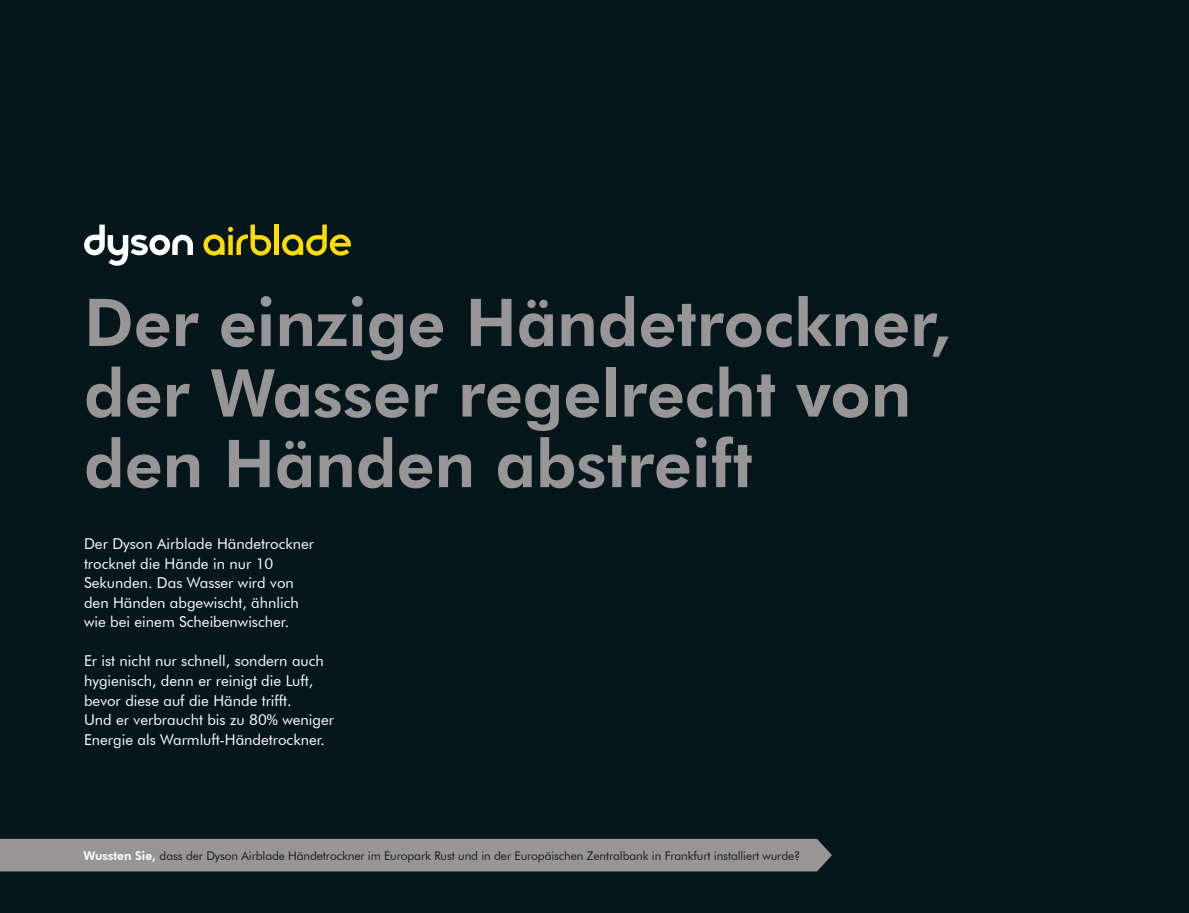
<style>
.page{position:relative;width:1189px;height:913px;background:#fff}
.page>*{position:absolute;margin:0;border:0;box-sizing:border-box;transform-origin:0 0}
.t1{font:800 66px/70.5px "Futura BT";color:#989597}
.t2{font:15px/19.5px "Futura BT";color:#fff}
.t3{font:12px "Futura BT";letter-spacing:-.01em;color:#1d1d1b}
.s1{font-weight:800;color:#fff}
</style>
<div class="page">
<div style="left:0;top:0;width:1189px;height:912px;background:#05171d"></div>
<div style="left:0;top:838px;width:832px;height:33px;background:#989597"></div>
<svg style="left:84px;top:224px;width:109px;height:42px"></svg>
<svg style="left:203px;top:224px;width:68px;height:31px"></svg>
<div style="left:274px;top:224px;width:5px;height:31px;background:#fd0"></div>
<svg style="left:282px;top:224px;width:69px;height:31px"></svg>
<h1 class="t1" style="left:84px;top:286px;width:868px">Der einzige Händetrockner, der Wasser regelrecht von den Händen abstreift</h1>
<p class="t2" style="left:84px;top:534px;width:232px">Der Dyson Airblade Händetrockner trocknet die Hände in nur 10<br>Sekunden. Das Wasser wird von den Händen abgewischt, ähnlich wie bei einem Scheibenwischer.</p>
<p class="t2" style="left:84px;top:651px;width:251px">Er ist nicht nur schnell, sondern auch hygienisch, denn er reinigt die Luft, bevor diese auf die Hände trifft.<br>Und er verbraucht bis zu 80% weniger Energie als Warmluft-Händetrockner.</p>
<p class="t3" style="left:84px;top:847px;width:718px"><span class="s1">Wussten Sie,</span> dass der Dyson Airblade Händetrockner im Europark Rust und in der Europäischen Zentralbank in Frankfurt installiert wurde?</p>
</div>
